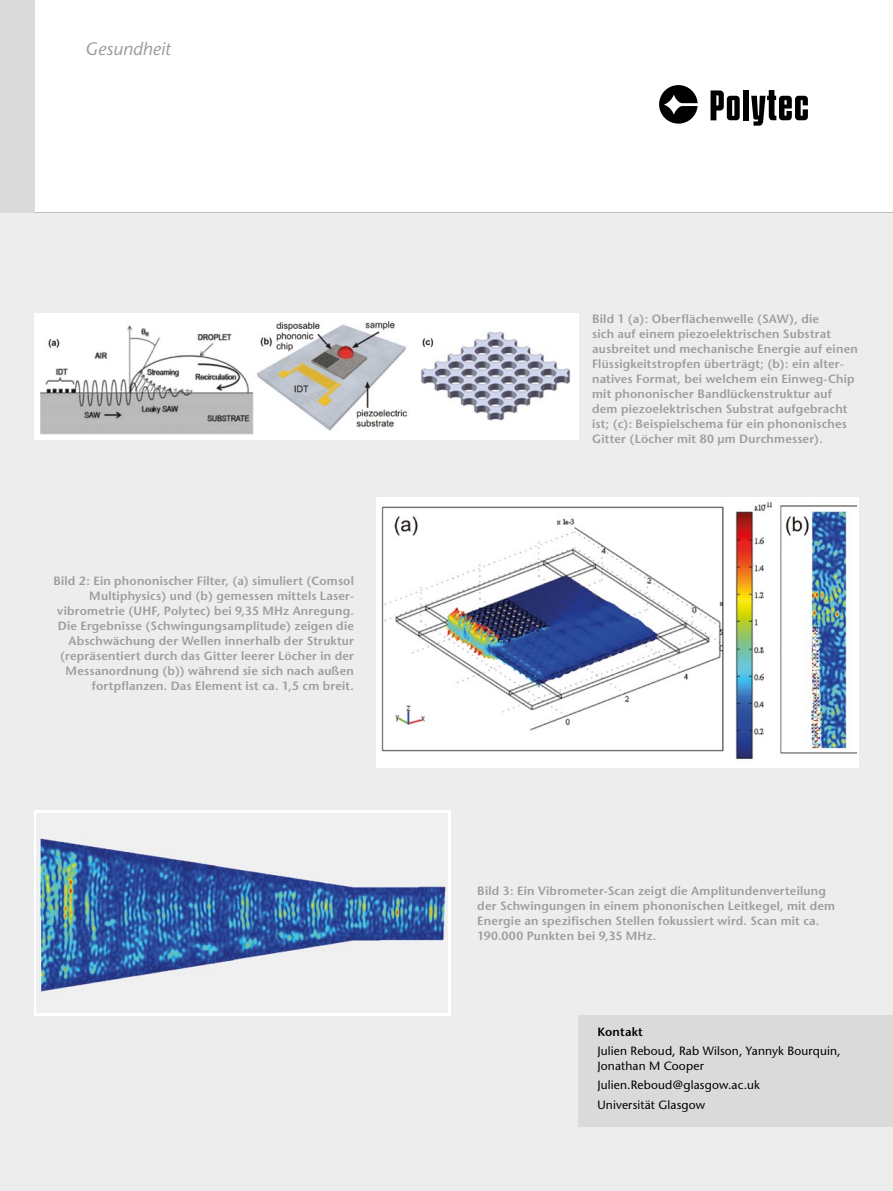
<style>
.page{position:relative;width:893px;height:1191px;background:#fff}
.page>*{position:absolute;margin:0;border:0;box-sizing:border-box;transform-origin:0 0}
.t1{font:italic 18px "Stone Sans";color:#9d9d9c}
.t2{font:600 12px/15px "Stone Sans";letter-spacing:.015em;color:#9d9d9c}
.t3{font:12px/15px "Stone Sans";letter-spacing:.01em;color:#000}
.t4{font:600 12px "Stone Sans";letter-spacing:.02em;color:#000}
</style>
<div class="page">
<div style="left:743px;top:90px;width:6px;height:30px;background:#000"></div>
<svg style="left:711px;top:90px;width:29px;height:30px"></svg>
<svg style="left:659px;top:85px;width:39px;height:39px"></svg>
<svg style="left:751px;top:90px;width:57px;height:36px"></svg>
<div style="left:0;top:213px;width:893px;height:978px;background:#ededed"></div>
<div style="left:34px;top:314px;width:544px;height:126px;background:#fff"></div>
<img style="left:40px;top:321px;width:531px;height:113px">
<div style="left:376px;top:497px;width:483px;height:271px;background:#fff"></div>
<img style="left:381px;top:501px;width:476px;height:258px">
<div style="left:34px;top:809px;width:416px;height:206px;background:linear-gradient(to right,#fff,#fff)"></div>
<img style="left:36px;top:813px;width:412px;height:199px">
<div style="left:0;top:0;width:34px;height:213px;background:#dadada"></div>
<div style="left:578px;top:1015px;width:315px;height:112px;background:#dadada"></div>
<h1 class="t1" style="left:85px;top:38px;width:87px">Gesundheit</h1>
<p class="t2" style="left:53px;top:573px;width:302px;text-align:right">Bild 2: Ein phononischer Filter, (a) simuliert (Comsol Multiphysics) und (b) gemessen mittels Laser&shy;vibrometrie (UHF, Polytec) bei 9,35 MHz Anregung.<br>Die Ergebnisse (Schwingungsamplitude) zeigen die Abschwächung der Wellen innerhalb der Struktur (repräsentiert durch das Gitter leerer Löcher in der Messanordnung (b)) während sie sich nach außen fortpflanzen. Das Element ist ca. 1,5 cm breit.</p>
<p class="t2" style="left:592px;top:311px;width:267px">Bild 1 (a): Oberflächenwelle (SAW), die<br>sich auf einem piezoelektrischen Substrat ausbreitet und mechanische Energie auf einen Flüssigkeitstropfen überträgt; (b): ein alter&shy;natives Format, bei welchem ein Einweg-Chip mit phononischer Bandlückenstruktur auf dem piezoelektrischen Substrat aufgebracht ist; (c): Beispielschema für ein phononisches Gitter (Löcher mit 80 µm Durchmesser).</p>
<p class="t2" style="left:477px;top:882px;width:359px">Bild 3: Ein Vibrometer-Scan zeigt die Amplitundenverteilung der Schwingungen in einem phononischen Leitkegel, mit dem Energie an spezifischen Stellen fokussiert wird. Scan mit ca.<br>190.000 Punkten bei 9,35 MHz.</p>
<p class="t4" style="left:597px;top:1024px;width:47px">Kontakt</p>
<p class="t3" style="left:597px;top:1043px;width:245px">Julien Reboud, Rab Wilson, Yannyk Bourquin,<br>Jonathan M Cooper</p>
<p class="t3" style="left:597px;top:1075px;width:164px;line-height:19.2px">Julien.Reboud@glasgow.ac.uk<br>Universität Glasgow</p>
</div>
